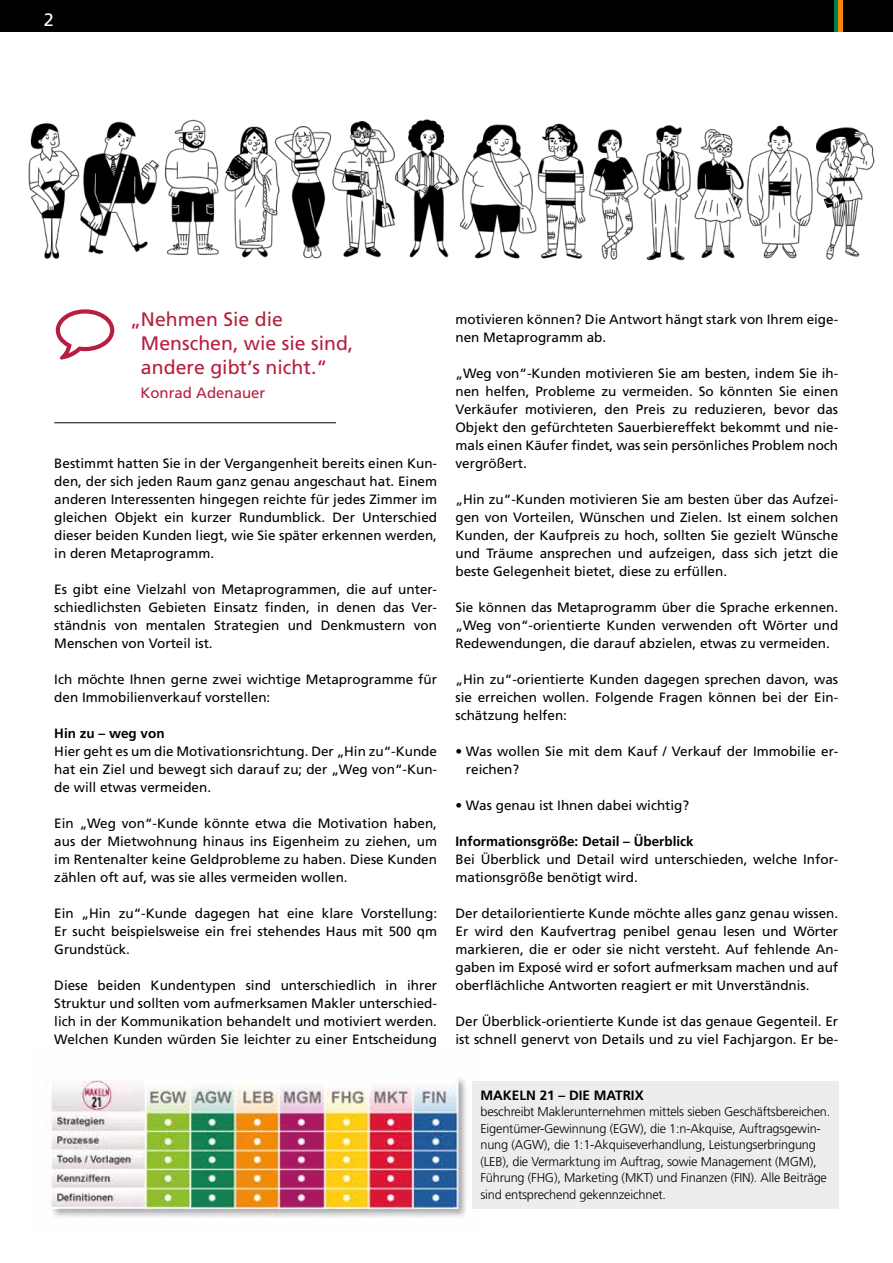
<style>
.page{position:relative;width:893px;height:1263px;background:#fff}
.page>*{position:absolute;margin:0;border:0;box-sizing:border-box;transform-origin:0 0}
.t1{font:19.5px/24px "Frutiger LT Pro";color:#b71e3f}
.t2{font:18px "Frutiger LT Pro";color:#fff}
.t3{font:15px "Frutiger LT Pro";color:#b71e3f}
.t4{font:13.5px/18px "Frutiger LT Pro";color:#000;text-align:justify}
.t5{font:700 13.5px "Frutiger LT Pro";color:#000}
.t6{font:300 12.75px/16.5px "Frutiger LT Pro";letter-spacing:-.015em;color:#000}
</style>
<div class="page">
<img style="left:51px;top:1078px;width:429px;height:141px">
<div style="left:0;top:0;width:893px;height:31px;background:#000"></div>
<div style="left:472px;top:1081px;width:366px;height:127px;background:#ededed"></div>
<hr style="left:834px;top:0;width:4px;height:31px;background:#007f4c">
<hr style="left:838px;top:0;width:4px;height:31px;background:#f18a0c">
<hr style="left:54px;top:422px;width:282px;height:1px;background:#000">
<svg style="left:56px;top:309px;width:58px;height:50px"></svg>
<img style="left:28px;top:119px;width:847px;height:142px">
<div style="left:270px;top:105px;width:77px;height:18px;background:#fff"></div>
<div style="left:576px;top:105px;width:297px;height:20px;background:#fff"></div>
<h2 class="t2" style="left:44px;top:9px;width:12px">2</h2>
<h1 class="t1" style="left:141px;top:308px;width:214px;text-indent:-11px">„Nehmen Sie die<br>Menschen, wie sie sind, andere gibt‘s nicht.“</h1>
<p class="t3" style="left:140px;top:384px;width:127px">Konrad Adenauer</p>
<p class="t4" style="left:54px;top:454px;width:384px">Bestimmt hatten Sie in der Vergangenheit bereits einen Kun&shy;den, der sich jeden Raum ganz genau angeschaut hat. Einem anderen Interessenten hingegen reichte für jedes Zimmer im gleichen Objekt ein kurzer Rundumblick. Der Unterschied dieser beiden Kunden liegt, wie Sie später erkennen werden, in deren Metaprogramm.</p>
<p class="t4" style="left:54px;top:580px;width:384px">Es gibt eine Vielzahl von Metaprogrammen, die auf unter&shy;schiedlichsten Gebieten Einsatz finden, in denen das Ver&shy;ständnis von mentalen Strategien und Denkmustern von Menschen von Vorteil ist.</p>
<p class="t4" style="left:54px;top:670px;width:384px">Ich möchte Ihnen gerne zwei wichtige Metaprogramme für den Immobilienverkauf vorstellen:</p>
<p class="t5" style="left:54px;top:725px;width:112px">Hin zu – weg von</p>
<p class="t4" style="left:54px;top:742px;width:384px">Hier geht es um die Motivationsrichtung. Der „Hin zu“-Kunde hat ein Ziel und bewegt sich darauf zu; der „Weg von“-Kun&shy;de will etwas vermeiden.</p>
<p class="t4" style="left:54px;top:814px;width:384px">Ein „Weg von“-Kunde könnte etwa die Motivation haben, aus der Mietwohnung hinaus ins Eigenheim zu ziehen, um im Rentenalter keine Geldprobleme zu haben. Diese Kunden zählen oft auf, was sie alles vermeiden wollen.</p>
<p class="t4" style="left:54px;top:904px;width:384px">Ein „Hin zu“-Kunde dagegen hat eine klare Vorstellung:<br>Er sucht beispielsweise ein frei stehendes Haus mit 500 qm Grundstück.</p>
<p class="t4" style="left:54px;top:976px;width:384px">Diese beiden Kundentypen sind unterschiedlich in ihrer Struktur und sollten vom aufmerksamen Makler unterschied&shy;lich in der Kommunikation behandelt und motiviert werden.<br>Welchen Kunden würden Sie leichter zu einer Entscheidung</p>
<p class="t4" style="left:455px;top:310px;width:384px">motivieren können? Die Antwort hängt stark von Ihrem eige&shy;nen Metaprogramm ab.</p>
<p class="t4" style="left:455px;top:364px;width:384px">„Weg von“-Kunden motivieren Sie am besten, indem Sie ih&shy;nen helfen, Probleme zu vermeiden. So könnten Sie einen Verkäufer motivieren, den Preis zu reduzieren, bevor das Objekt den gefürchteten Sauerbiereffekt bekommt und nie&shy;mals einen Käufer findet, was sein persönliches Problem noch vergrößert.</p>
<p class="t4" style="left:455px;top:490px;width:384px">„Hin zu“-Kunden motivieren Sie am besten über das Aufzei&shy;gen von Vorteilen, Wünschen und Zielen. Ist einem solchen Kunden, der Kaufpreis zu hoch, sollten Sie gezielt Wünsche und Träume ansprechen und aufzeigen, dass sich jetzt die beste Gelegenheit bietet, diese zu erfüllen.</p>
<p class="t4" style="left:455px;top:598px;width:384px">Sie können das Metaprogramm über die Sprache erkennen. „Weg von“-orientierte Kunden verwenden oft Wörter und Redewendungen, die darauf abzielen, etwas zu vermeiden.</p>
<p class="t4" style="left:455px;top:670px;width:384px">„Hin zu“-orientierte Kunden dagegen sprechen davon, was sie erreichen wollen. Folgende Fragen können bei der Ein&shy;schätzung helfen:</p>
<p class="t4" style="left:466px;top:742px;width:374px;text-indent:-11px">• Was wollen Sie mit dem Kauf / Verkauf der Immobilie er&shy;reichen?</p>
<p class="t4" style="left:455px;top:796px;width:235px">• Was genau ist Ihnen dabei wichtig?</p>
<p class="t5" style="left:455px;top:833px;width:240px">Informationsgröße: Detail – Überblick</p>
<p class="t4" style="left:455px;top:850px;width:384px">Bei Überblick und Detail wird unterschieden, welche Infor&shy;mationsgröße benötigt wird.</p>
<p class="t4" style="left:455px;top:904px;width:384px">Der detailorientierte Kunde möchte alles ganz genau wissen.<br>Er wird den Kaufvertrag penibel genau lesen und Wörter markieren, die er oder sie nicht versteht. Auf fehlende An&shy;gaben im Exposé wird er sofort aufmerksam machen und auf oberflächliche Antworten reagiert er mit Unverständnis.</p>
<p class="t4" style="left:455px;top:1012px;width:384px">Der Überblick-orientierte Kunde ist das genaue Gegenteil. Er ist schnell genervt von Details und zu viel Fachjargon. Er be-</p>
<p class="t5" style="left:480px;top:1087px;width:165px">MAKELN 21 – DIE MATRIX</p>
<p class="t6" style="left:480px;top:1104px;width:351px">beschreibt Maklerunternehmen mittels sieben Geschäftsbereichen.<br>Eigentümer-Gewinnung (EGW), die 1:n-Akquise, Auftragsgewin&shy;nung (AGW), die 1:1-Akquiseverhandlung, Leistungserbringung (LEB), die Vermarktung im Auftrag, sowie Management (MGM), Führung (FHG), Marketing (MKT) und Finanzen (FIN). Alle Beiträge sind entsprechend gekennzeichnet.</p>
</div>
